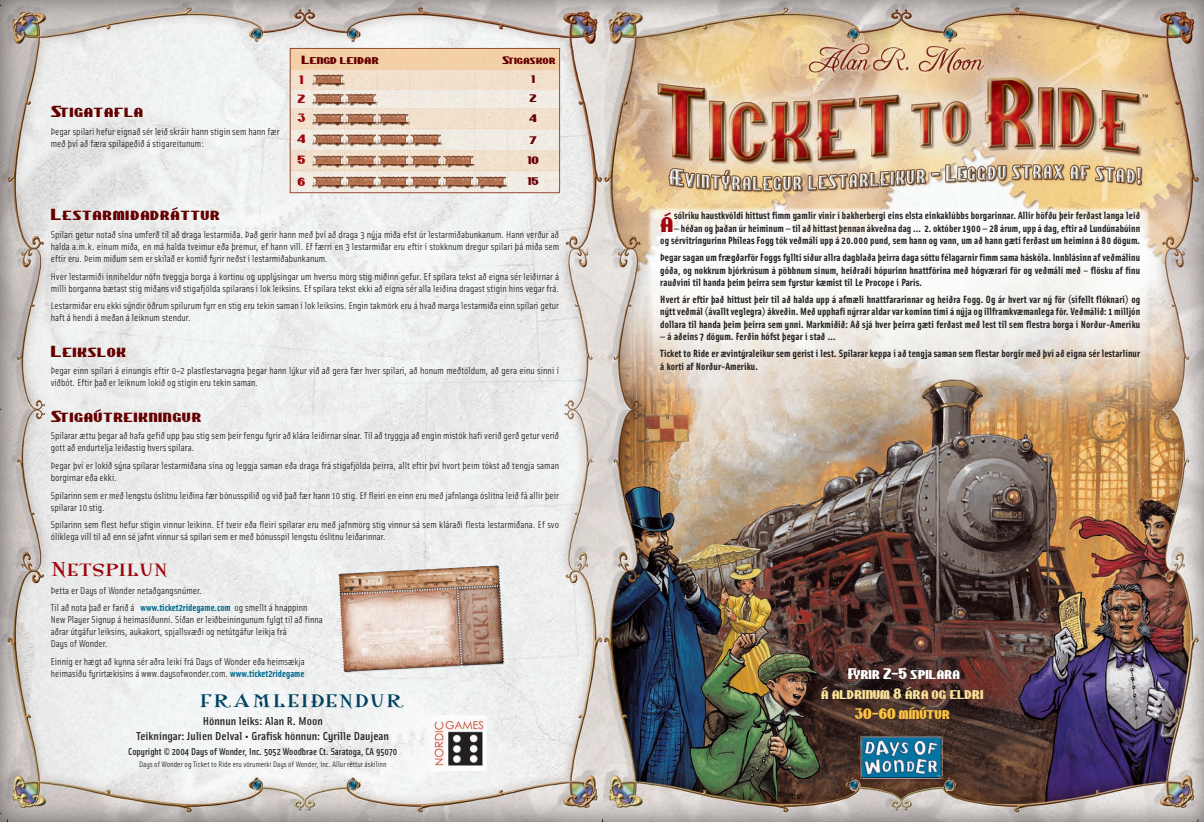
<style>
.page{position:relative;width:1204px;height:822px;background:#fff}
.page>*{position:absolute;margin:0;border:0;box-sizing:border-box;transform-origin:0 0}
.t1{font:25.5px "Shangri La NF";letter-spacing:.025em;color:#004361;scale:1.18 1}
.t2{font:18.3px "Chippewa Falls NF";color:#9d070d}
.t3{font:17px "Shangri La NF Small Caps";letter-spacing:.035em;color:#9d070d;scale:1.18 1}
.t4{font:13.6px "Chippewa Falls NF";letter-spacing:.035em;color:#600;scale:1.18 1}
.t5{font:13px "Chippewa Falls NF";color:#f9e097}
.t6{font:13px "Chippewa Falls NF";color:#fff}
.t7{font:13px "Chippewa Falls NF";color:#fec340}
.t8{font:500 11.5px/14.8px "Solex";color:#231f20;text-align:center;scale:1.1 1}
.t9{font:700 10.5px/12.5px "Solex";letter-spacing:.01em;color:#231f20;text-align:justify}
.t10{font:10.2px "Chippewa Falls NF";color:#600;scale:1.18 1}
.t11{font:10.2px/21.2px "Chippewa Falls NF";color:#9d070d;scale:1.18 1}
.t12{font:10px/12px "Solex";color:#231f20}
.t13{font:500 10px "Solex";color:#231f20}
.t14{font:9.3px/19.5px "Chippewa Falls NF";color:#600;scale:1.18 1}
.t15{font:8px "Solex";color:#231f20}
.s1{font-weight:700;color:#00698e}
</style>
<div class="page">
<img style="left:0;top:0;width:1204px;height:822px">
<h3 class="t4" style="left:51px;top:105px;width:80px">Stigatafla</h3>
<p class="t12" style="left:51px;top:127px;width:230px">Þegar spilari hefur eignað sér leið skráir hann stigin sem hann fær með því að færa spilapeðið á stigareitunum:</p>
<p class="t10" style="left:302px;top:54px;width:67px">Lengd leiðar</p>
<p class="t14" style="left:502px;top:51px;width:47px">Stigaskor</p>
<p class="t11" style="left:297px;top:89px;width:8px;line-height:19.8px">2<br>3</p>
<p class="t11" style="left:297px;top:129px;width:9px;text-align:justify">4<br>5<br>6</p>
<p class="t14" style="left:529px;top:70px;width:8px">1<br>2<br>4</p>
<p class="t14" style="left:529px;top:131px;width:8px">7</p>
<p class="t14" style="left:527px;top:151px;width:11px">10</p>
<p class="t14" style="left:527px;top:172px;width:11px">15</p>
<p class="t11" style="left:299px;top:70px;width:5px">1</p>
<h3 class="t4" style="left:51px;top:208px;width:145px">Lestarmiðadráttur</h3>
<p class="t12" style="left:51px;top:230px;width:510px;text-align:justify">Spilari getur notað sína umferð til að draga lestarmiða. Það gerir hann með því að draga 3 nýja miða efst úr lestarmiðabunkanum. Hann verður að halda a.m.k. einum miða, en má halda tveimur eða þremur, ef hann vill. Ef færri en 3 lestarmiðar eru eftir í stokknum dregur spilari þá miða sem eftir eru. Þeim miðum sem er skilað er komið fyrir neðst í lestarmiðabunkanum.</p>
<p class="t12" style="left:51px;top:271px;width:510px">Hver lestarmiði inniheldur nöfn tveggja borga á kortinu og upplýsingar um hversu mörg stig miðinn gefur. Ef spilara tekst að eigna sér leiðirnar á milli borganna bætast stig miðans við stigafjölda spilarans í lok leiksins. Ef spilara tekst ekki að eigna sér alla leiðina dragast stigin hins vegar frá.</p>
<p class="t12" style="left:51px;top:301px;width:510px">Lestarmiðar eru ekki sýndir öðrum spilurum fyrr en stig eru tekin saman í lok leiksins. Engin takmörk eru á hvað marga lestarmiða einn spilari getur haft á hendi á meðan á leiknum stendur.</p>
<h3 class="t4" style="left:51px;top:344px;width:65px">Leikslok</h3>
<p class="t12" style="left:51px;top:366px;width:510px">Þegar einn spilari á einungis eftir 0–2 plastlestarvagna þegar hann lýkur við að gera fær hver spilari, að honum meðtöldum, að gera einu sinni í viðbót. Eftir það er leiknum lokið og stigin eru tekin saman.</p>
<h3 class="t4" style="left:51px;top:409px;width:129px">Stigaútreikningur</h3>
<p class="t12" style="left:51px;top:431px;width:510px">Spilarar ættu þegar að hafa gefið upp þau stig sem þeir fengu fyrir að klára leiðirnar sínar. Til að tryggja að engin mistök hafi verið gerð getur verið gott að endurtelja leiðastig hvers spilara.</p>
<p class="t12" style="left:51px;top:461px;width:510px">Þegar því er lokið sýna spilarar lestarmiðana sína og leggja saman eða draga frá stigafjölda þeirra, allt eftir því hvort þeim tókst að tengja saman borgirnar eða ekki.</p>
<p class="t12" style="left:51px;top:490px;width:510px">Spilarinn sem er með lengstu óslitnu leiðina fær bónusspilið og við það fær hann 10 stig. Ef fleiri en einn eru með jafnlanga óslitna leið fá allir þeir spilarar 10 stig.</p>
<p class="t12" style="left:51px;top:520px;width:510px">Spilarinn sem flest hefur stigin vinnur leikinn. Ef tveir eða fleiri spilarar eru með jafnmörg stig vinnur sá sem kláraði flesta lestarmiðana. Ef svo ólíklega vill til að enn sé jafnt vinnur sá spilari sem er með bónusspil lengstu óslitnu leiðarinnar.</p>
<h3 class="t3" style="left:51px;top:560px;width:100px">Netspilun</h3>
<p class="t12" style="left:51px;top:582px;width:258px;line-height:17.7px">Þetta er Days of Wonder netaðgangsnúmer.<br>Til að nota það er farið á <span class="s1">www.ticket2ridegame.com</span> og smellt á hnappinn</p>
<p class="t12" style="left:51px;top:615px;width:274px">New Player Signup á heimasíðunni. Síðan er leiðbeiningunum fylgt til að finna aðrar útgáfur leiksins, aukakort, spjallsvæði og netútgáfur leikja frá<br>Days of Wonder.</p>
<p class="t12" style="left:51px;top:656px;width:256px">Einnig er hægt að kynna sér aðra leiki frá Days of Wonder eða heimsækja heimasíðu fyrirtækisins á www.daysofwonder.com. <span class="s1">www.ticket2ridegame</span></p>
<h1 class="t1" style="left:200px;top:684px;width:175px">FRAMLEIÐENDUR</h1>
<p class="t8" style="left:137px;top:715px;width:231px">Hönnun leiks: Alan R. Moon<br>Teikningar: Julien Delval • Grafísk hönnun: Cyrille Daujean</p>
<p class="t13" style="left:128px;top:748px;width:271px">Copyright © 2004 Days of Wonder, Inc. 5052 Woodbrae Ct. Saratoga, CA 95070</p>
<p class="t15" style="left:139px;top:761px;width:249px">Days of Wonder og Ticket to Ride eru vörumerki Days of Wonder, Inc. Allur réttur áskilinn</p>
<h2 class="t2" style="left:660px;top:215px;width:14px">Á</h2>
<p class="t9" style="left:674px;top:211px;width:468px">sólríku haustkvöldi hittust fimm gamlir vinir í bakherbergi eins elsta einkaklúbbs borgarinnar. Allir höfðu þeir ferðast langa leið</p>
<p class="t9" style="left:660px;top:223px;width:481px;text-align:right">— héðan og þaðan úr heiminum — til að hittast þennan ákveðna dag ... 2. október 1900 — 28 árum, upp á dag, eftir að Lundúnabúinn<br>og sérvitringurinn Phileas Fogg tók veðmáli upp á 20.000 pund, sem hann og vann, um að hann gæti ferðast um heiminn á 80 dögum.</p>
<p class="t9" style="left:660px;top:252px;width:481px">Þegar sagan um frægðarför Foggs fyllti síður allra dagblaða þeirra daga sóttu félagarnir fimm sama háskóla. Innblásinn af veðmálinu góða, og nokkrum bjórkrúsum á pöbbnum sínum, heiðraði hópurinn hnattförina með hógværari för og veðmáli með – flösku af fínu rauðvíni til handa þeim þeirra sem fyrstur kæmist til Le Procope í París.</p>
<p class="t9" style="left:660px;top:294px;width:481px">Hvert ár eftir það hittust þeir til að halda upp á afmæli hnattfararinnar og heiðra Fogg. Og ár hvert var ný för (sífellt flóknari) og nýtt veðmál (ávallt veglegra) ákveðin. Með upphafi nýrrar aldar var kominn tími á nýja og illframkvæmanlega för. Veðmálið: 1 milljón dollara til handa þeim þeirra sem ynni. Markmiðið: Að sjá hver þeirra gæti ferðast með lest til sem flestra borga í Norður-Ameríku</p>
<p class="t9" style="left:660px;top:330px;width:481px;line-height:16.8px">— á aðeins 7 dögum. Ferðin hófst þegar í stað ...<br>Ticket to Ride er ævintýraleikur sem gerist í lest. Spilarar keppa í að tengja saman sem flestar borgir með því að eigna sér lestarlínur</p>
<p class="t9" style="left:660px;top:361px;width:99px">á korti af Norður-Ameríku.</p>
<h3 class="t6" style="left:847px;top:667px;width:114px">Fyrir 2–5 spilara</h3>
<h3 class="t5" style="left:821px;top:687px;width:164px">á aldrinum 8 ára og eldri</h3>
<h3 class="t7" style="left:854px;top:707px;width:97px">30–60 mínútur</h3>
</div>
